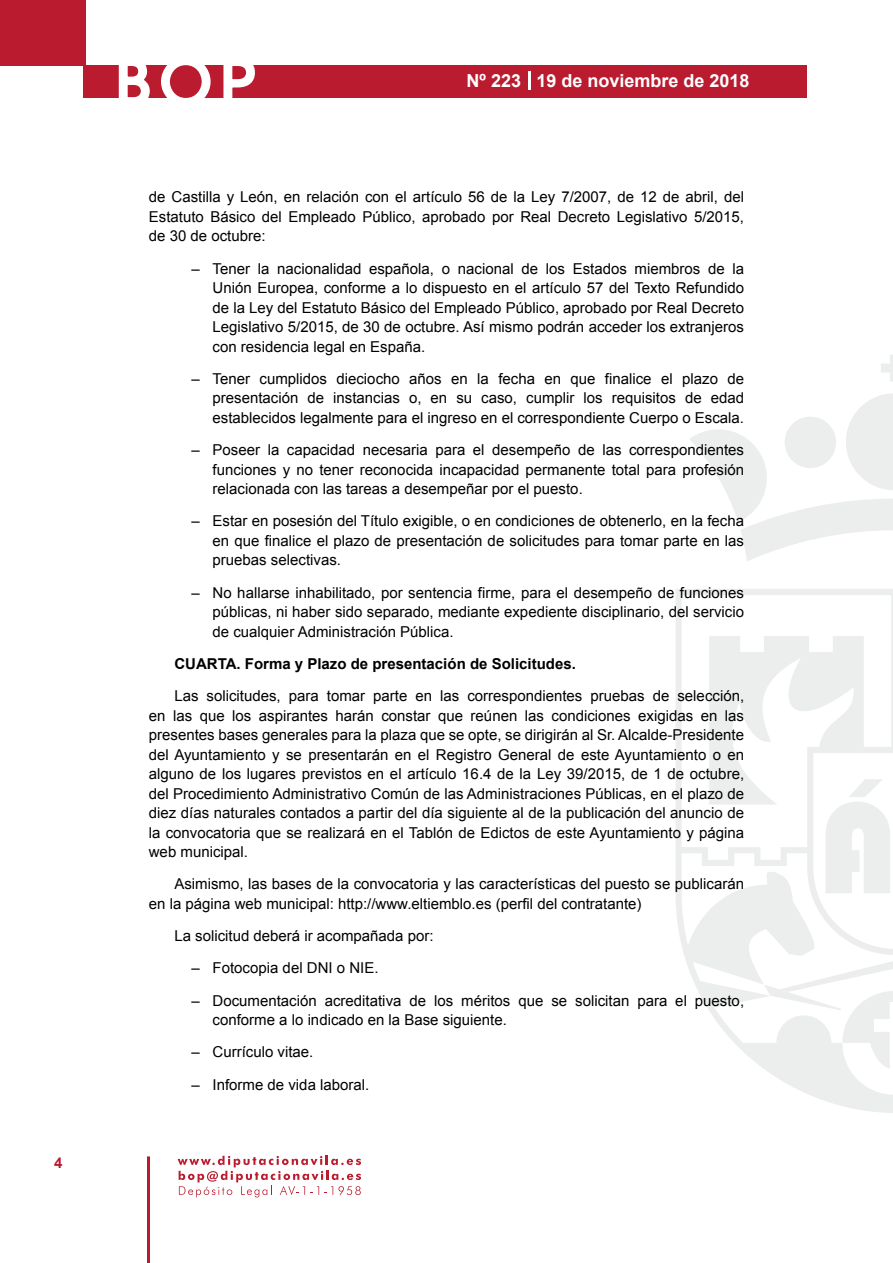
<style>
.page{position:relative;width:893px;height:1263px;background:#fff}
.page>*{position:absolute;margin:0;border:0;box-sizing:border-box;transform-origin:0 0}
.t1{font:500 61.5px "Avant Garde";color:#fff}
.t2{font:700 18px "Arial";color:#fff}
.t3{font:15px/19.5px "Arial";color:#000;text-align:justify}
.t4{font:700 15px "Arial";color:#000}
.t5{font:700 15px "Arial";color:#ba1b2f}
</style>
<div class="page">
<svg style="left:178px;top:1156px;width:183px;height:41px"></svg>
<hr style="left:147px;top:1156px;width:3px;height:107px;background:#ba1b2f">
<div style="left:0;top:0;width:85px;height:66px;background:#ba1b2f"></div>
<div style="left:84px;top:65px;width:723px;height:33px;background:#ba1b2f"></div>
<svg style="left:118px;top:65px;width:32px;height:33px"></svg>
<svg style="left:161px;top:65px;width:50px;height:33px"></svg>
<svg style="left:223px;top:65px;width:32px;height:33px"></svg>
<svg style="left:529px;top:71px;width:2px;height:19px"></svg>
<svg style="left:881px;top:355px;width:12px;height:27px"></svg>
<svg style="left:690px;top:393px;width:203px;height:168px"></svg>
<svg style="left:676px;top:589px;width:217px;height:524px"></svg>
<svg style="left:764px;top:984px;width:129px;height:86px"></svg>
<svg style="left:825px;top:779px;width:66px;height:114px"></svg>
<p class="t5" style="left:54px;top:1153px;width:10px">4</p>
<h1 class="t1" style="left:115px;top:44px;width:141px">BOP</h1>
<p class="t2" style="left:467px;top:69px;width:284px">Nº 223 19 de noviembre de 2018</p>
<p class="t3" style="left:149px;top:187px;width:597px">de Castilla y León, en relación con el artículo 56 de la Ley 7/2007, de 12 de abril, del Estatuto Básico del Empleado Público, aprobado por Real Decreto Legislativo 5/2015, de 30 de octubre:</p>
<p class="t3" style="left:213px;top:259px;width:533px;text-indent:-21px">– Tener la nacionalidad española, o nacional de los Estados miembros de la Unión Europea, conforme a lo dispuesto en el artículo 57 del Texto Refundido de la Ley del Estatuto Básico del Empleado Público, aprobado por Real Decreto Legislativo 5/2015, de 30 de octubre. Así mismo podrán acceder los extranjeros con residencia legal en España.</p>
<p class="t3" style="left:213px;top:369px;width:533px;text-indent:-21px">– Tener cumplidos dieciocho años en la fecha en que finalice el plazo de presentación de instancias o, en su caso, cumplir los requisitos de edad establecidos legalmente para el ingreso en el correspondiente Cuerpo o Escala.</p>
<p class="t3" style="left:213px;top:440px;width:533px;text-indent:-21px">– Poseer la capacidad necesaria para el desempeño de las correspondientes funciones y no tener reconocida incapacidad permanente total para profesión relacionada con las tareas a desempeñar por el puesto.</p>
<p class="t3" style="left:213px;top:511px;width:533px;text-indent:-21px">– Estar en posesión del Título exigible, o en condiciones de obtenerlo, en la fecha en que finalice el plazo de presentación de solicitudes para tomar parte en las pruebas selectivas.</p>
<p class="t3" style="left:213px;top:583px;width:533px;text-indent:-21px">– No hallarse inhabilitado, por sentencia firme, para el desempeño de funciones públicas, ni haber sido separado, mediante expediente disciplinario, del servicio de cualquier Administración Pública.</p>
<p class="t4" style="left:174px;top:653px;width:403px">CUARTA. Forma y Plazo de presentación de Solicitudes.</p>
<p class="t3" style="left:149px;top:686px;width:597px;text-indent:26px">Las solicitudes, para tomar parte en las correspondientes pruebas de selección, en las que los aspirantes harán constar que reúnen las condiciones exigidas en las presentes bases generales para la plaza que se opte, se dirigirán al Sr. Alcalde-Presidente del Ayuntamiento y se presentarán en el Registro General de este Ayuntamiento o en alguno de los lugares previstos en el artículo 16.4 de la Ley 39/2015, de 1 de octubre, del Procedimiento Administrativo Común de las Administraciones Públicas, en el plazo de diez días naturales contados a partir del día siguiente al de la publicación del anuncio de la convocatoria que se realizará en el Tablón de Edictos de este Ayuntamiento y página web municipal.</p>
<p class="t3" style="left:149px;top:874px;width:597px;text-indent:26px">Asimismo, las bases de la convocatoria y las características del puesto se publicarán en la página web municipal: http://www.eltiemblo.es (perfil del contratante)</p>
<p class="t3" style="left:174px;top:926px;width:261px">La solicitud deberá ir acompañada por:</p>
<p class="t3" style="left:191px;top:958px;width:189px">– Fotocopia del DNI o NIE.</p>
<p class="t3" style="left:213px;top:991px;width:533px;text-indent:-21px">– Documentación acreditativa de los méritos que se solicitan para el puesto, conforme a lo indicado en la Base siguiente.</p>
<p class="t3" style="left:191px;top:1042px;width:124px">– Currículo vitae.</p>
<p class="t3" style="left:191px;top:1075px;width:179px">– Informe de vida laboral.</p>
</div>
